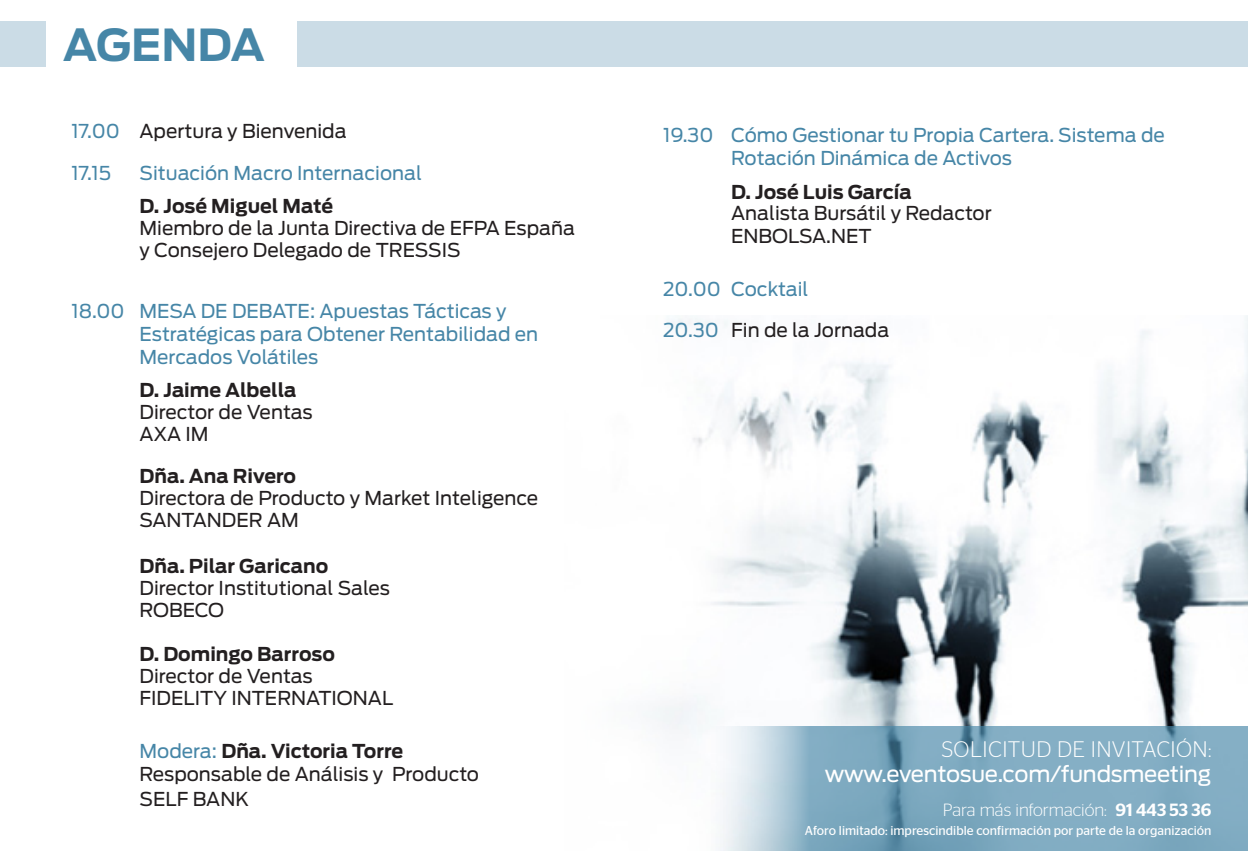
<style>
.page{position:relative;width:1248px;height:851px;background:#fff}
.page>*{position:absolute;margin:0;border:0;box-sizing:border-box;transform-origin:0 0}
.t1{font:700 43.8px "Antenna";color:#4686a7}
.t2{font:300 22.4px "Stag Sans";letter-spacing:.02em;color:#fff}
.t3{font:22px "Antenna";letter-spacing:-.01em;color:#fff}
.t4{font:19px/22px "Antenna";color:#231f20}
.t5{font:19px/22.8px "Antenna";color:#4686a7}
.t6{font:700 19px "Antenna";color:#231f20}
.t7{font:300 17.6px "Stag Sans";color:#fff}
.t8{font:12.8px "Stag Sans";color:#fff}
.s1{color:#4686a7}
.s2{font-weight:700}
.s3{font-weight:500}
</style>
<div class="page">
<img style="left:643px;top:315px;width:604px;height:419px">
<div style="left:297px;top:21px;width:950px;height:45px;background:#cbdce6"></div>
<div style="left:0;top:21px;width:46px;height:45px;background:#cbdce6"></div>
<svg style="left:701px;top:726px;width:546px;height:124px;fill:#83adc4"></svg>
<p class="t1" style="left:63px;top:19px;width:204px">AGENDA</p>
<p class="t4" style="left:71px;top:120px;width:276px"><span class="s1">17.00</span> Apertura y Bienvenida</p>
<p class="t5" style="left:71px;top:161px;width:41px">17.15</p>
<p class="t5" style="left:139px;top:161px;width:284px">Situación Macro Internacional</p>
<p class="t6" style="left:139px;top:195px;width:195px">D. José Miguel Maté</p>
<p class="t4" style="left:139px;top:217px;width:437px">Miembro de la Junta Directiva de EFPA España y Consejero Delegado de TRESSIS</p>
<p class="t5" style="left:139px;top:300px;width:400px;text-indent:-68px">18.00 MESA DE DEBATE: Apuestas Tácticas y<br>Estratégicas para Obtener Rentabilidad en<br>Mercados Volátiles</p>
<p class="t6" style="left:139px;top:379px;width:158px">D. Jaime Albella</p>
<p class="t4" style="left:139px;top:401px;width:174px">Director de Ventas<br>AXA IM</p>
<p class="t6" style="left:139px;top:465px;width:158px">Dña. Ana Rivero</p>
<p class="t4" style="left:139px;top:487px;width:400px">Directora de Producto y Market Inteligence</p>
<p class="t4" style="left:139px;top:509px;width:161px">SANTANDER AM</p>
<p class="t6" style="left:139px;top:555px;width:190px">Dña. Pilar Garicano</p>
<p class="t4" style="left:139px;top:577px;width:252px">Director Institutional Sales<br>ROBECO</p>
<p class="t6" style="left:139px;top:643px;width:197px">D. Domingo Barroso</p>
<p class="t4" style="left:139px;top:665px;width:174px">Director de Ventas</p>
<p class="t4" style="left:139px;top:687px;width:255px">FIDELITY INTERNATIONAL</p>
<p class="t4" style="left:139px;top:739px;width:341px;line-height:22.8px"><span class="s1">Modera:</span> <span class="s2">Dña. Victoria Torre<br></span>Responsable de Análisis y Producto</p>
<p class="t4" style="left:139px;top:788px;width:111px">SELF BANK</p>
<p class="t5" style="left:731px;top:123px;width:435px;text-indent:-68px">19.30 Cómo Gestionar tu Propia Cartera. Sistema de<br>Rotación Dinámica de Activos</p>
<p class="t6" style="left:731px;top:180px;width:182px">D. José Luis García</p>
<p class="t4" style="left:731px;top:202px;width:262px;line-height:22.8px">Analista Bursátil y Redactor<br>ENBOLSA.NET</p>
<p class="t5" style="left:663px;top:277px;width:147px">20.00 Cocktail</p>
<p class="t4" style="left:663px;top:319px;width:228px"><span class="s1">20.30</span> Fin de la Jornada</p>
<p class="t2" style="left:941px;top:736px;width:271px">SOLICITUD DE INVITACIÓN:</p>
<p class="t3" style="left:824px;top:760px;width:388px">www.eventosue.com/fundsmeeting</p>
<p class="t7" style="left:942px;top:800px;width:270px">Para más información: <span class="s3">91 443 53 36</span></p>
<p class="t8" style="left:804px;top:822px;width:408px">Aforo limitado: imprescindible confirmación por parte de la organización</p>
</div>
